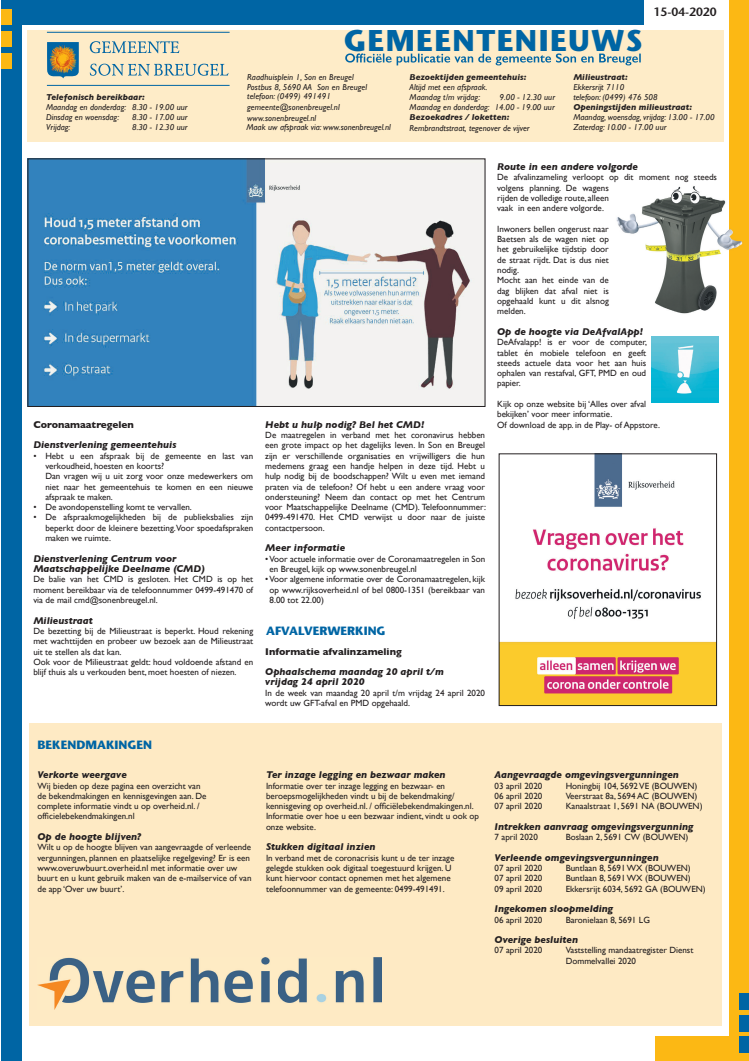
<style>
.page{position:relative;width:749px;height:1061px;background:#fff}
.page>*{position:absolute;margin:0;border:0;box-sizing:border-box;transform-origin:0 0}
.t1{font:700 30px "Stone Sans";letter-spacing:.05em;color:#0065a4}
.t2{font:700 12px "Stone Sans";color:#0065a4}
.t3{font:600 12px "Stone Sans";color:#231f20}
.t4{font:italic 700 10px/10.3px "Gill Sans";color:#231f20}
.t5{font:700 10px "Gill Sans";color:#231f20}
.t6{font:9px/10.3px "Gill Sans";color:#231f20}
.t7{font:italic 8.7px/10px "Gill Sans";color:#231f20}
.t8{font:italic 700 8.7px "Gill Sans";color:#231f20}
</style>
<div class="page">
<div style="left:27px;top:30px;width:696px;height:112px;background:#feecc8"></div>
<div style="left:1px;top:0;width:642px;height:24px;background:#0065a4"></div>
<div style="left:1px;top:0;width:21px;height:1060px;background:#0065a4"></div>
<div style="left:1px;top:9px;width:11px;height:16px;background:#fcb814"></div>
<div style="left:1px;top:31px;width:11px;height:16px;background:#fcb814"></div>
<div style="left:1px;top:53px;width:11px;height:16px;background:#fcb814"></div>
<div style="left:655px;top:1036px;width:93px;height:24px;background:#fcb814"></div>
<div style="left:729px;top:0;width:19px;height:1060px;background:#fcb814"></div>
<div style="left:738px;top:992px;width:10px;height:16px;background:#0065a4"></div>
<div style="left:738px;top:1014px;width:10px;height:16px;background:#0065a4"></div>
<div style="left:738px;top:1036px;width:10px;height:16px;background:#0065a4"></div>
<svg style="left:90px;top:41px;width:89px;height:12px"></svg>
<svg style="left:90px;top:64px;width:138px;height:12px"></svg>
<svg style="left:47px;top:42px;width:32px;height:36px"></svg>
<hr style="left:47px;top:85px;width:182px;height:1px;background:#0065a4">
<hr style="left:47px;top:32px;width:182px;height:1px;background:#0065a4">
<svg style="left:345px;top:53px;width:295px;height:12px"></svg>
<img style="left:616px;top:186px;width:127px;height:128px">
<img style="left:500px;top:455px;width:214px;height:249px">
<div style="left:29px;top:723px;width:692px;height:302px;background:#feeac4"></div>
<img style="left:37px;top:957px;width:344px;height:52px">
<img style="left:30px;top:161px;width:453px;height:243px">
<img style="left:651px;top:336px;width:67px;height:67px">
<p class="t8" style="left:46px;top:92px;width:100px">Telefonisch bereikbaar:</p>
<p class="t7" style="left:46px;top:102px;width:143px">Maandag en donderdag: 8.30 - 19.00 uur<br>Dinsdag en woensdag:</p>
<p class="t7" style="left:132px;top:112px;width:57px">8.30 - 17.00 uur</p>
<p class="t7" style="left:46px;top:122px;width:26px">Vrijdag:</p>
<p class="t7" style="left:132px;top:122px;width:57px">8.30 - 12.30 uur</p>
<h1 class="t1" style="left:343px;top:22px;width:300px">GEMEENTENIEUWS</h1>
<h2 class="t3" style="left:653px;top:4px;width:65px">15-04-2020</h2>
<p class="t7" style="left:247px;top:72px;width:121px">Raadhuisplein 1, Son en Breugel<br>Postbus 8, 5690 AA Son en Breugel</p>
<p class="t7" style="left:247px;top:91px;width:94px;line-height:11px">telefoon: (0499) 491491 gemeente@sonenbreugel.nl www.sonenbreugel.nl</p>
<p class="t7" style="left:246px;top:122px;width:146px">Maak uw afspraak via: www.sonenbreugel.nl</p>
<p class="t8" style="left:409px;top:72px;width:118px">Bezoektijden gemeentehuis:</p>
<p class="t7" style="left:409px;top:82px;width:79px">Altijd met een afspraak.<br>Maandag t/m vrijdag:</p>
<p class="t7" style="left:499px;top:92px;width:57px">9.00 - 12.30 uur</p>
<p class="t7" style="left:409px;top:102px;width:82px">Maandag en donderdag:</p>
<p class="t8" style="left:409px;top:112px;width:101px">Bezoekadres / loketten:</p>
<p class="t7" style="left:409px;top:123px;width:121px">Rembrandtstraat, tegenover de vijver</p>
<p class="t7" style="left:494px;top:102px;width:61px">14.00 - 19.00 uur</p>
<p class="t8" style="left:573px;top:72px;width:56px">Milieustraat:</p>
<p class="t7" style="left:573px;top:82px;width:86px">Ekkersrijt 7110<br>telefoon: (0499) 476 508</p>
<p class="t8" style="left:573px;top:102px;width:120px">Openingstijden milieustraat:</p>
<p class="t7" style="left:573px;top:112px;width:143px">Maandag, woensdag, vrijdag: 13.00 - 17.00<br>Zaterdag: 10.00 - 17.00 uur</p>
<p class="t5" style="left:33px;top:416px;width:102px">Coronamaatregelen</p>
<p class="t4" style="left:33px;top:439px;width:144px">Dienstverlening gemeentehuis</p>
<p class="t6" style="left:45px;top:450px;width:209px;text-indent:-12px">• Hebt u een afspraak bij de gemeente en last van verkoudheid, hoesten en koorts?<br>Dan vragen wij u uit zorg voor onze medewerkers om niet naar het gemeentehuis te komen en een nieuwe afspraak te maken.</p>
<p class="t6" style="left:33px;top:502px;width:160px">• De avondopenstelling komt te vervallen.</p>
<p class="t6" style="left:45px;top:512px;width:209px;text-align:justify;text-indent:-12px">• De afspraakmogelijkheden bij de publieksbalies zijn beperkt door de kleinere bezetting.Voor spoedafspraken maken we ruimte.</p>
<p class="t4" style="left:33px;top:553px;width:173px">Dienstverlening Centrum voor<br>Maatschappelijke Deelname (CMD)</p>
<p class="t6" style="left:33px;top:574px;width:221px;text-align:justify">De balie van het CMD is gesloten. Het CMD is op het moment bereikbaar via de telefoonnummer 0499-491470 of via de mail cmd@sonenbreugel.nl.</p>
<p class="t4" style="left:33px;top:615px;width:61px">Milieustraat</p>
<p class="t6" style="left:33px;top:625px;width:221px">De bezetting bij de Milieustraat is beperkt. Houd rekening met wachttijden en probeer uw bezoek aan de Milieustraat uit te stellen als dat kan.<br>Ook voor de Milieustraat geldt: houd voldoende afstand en blijf thuis als u verkouden bent, moet hoesten of niezen.</p>
<p class="t4" style="left:265px;top:419px;width:160px">Hebt u hulp nodig? Bel het CMD!</p>
<p class="t6" style="left:265px;top:429px;width:222px;text-align:justify">De maatregelen in verband met het coronavirus hebben een grote impact op het dagelijks leven. In Son en Breugel zijn er verschillende organisaties en vrijwilligers die hun medemens graag een handje helpen in deze tijd. Hebt u hulp nodig bij de boodschappen? Wilt u even met iemand praten via de telefoon? Of hebt u een andere vraag voor ondersteuning? Neem dan contact op met het Centrum voor Maatschappelijke Deelname (CMD). Telefoonnummer:<br>0499-491470. Het CMD verwijst u door naar de juiste contactpersoon.</p>
<p class="t4" style="left:265px;top:542px;width:81px">Meer informatie</p>
<p class="t6" style="left:269px;top:553px;width:217px;text-indent:-4px">• Voor actuele informatie over de Coronamaatregelen in Son en Breugel, kijk op www.sonenbreugel.nl</p>
<p class="t6" style="left:269px;top:574px;width:217px;text-align:justify;text-indent:-4px">• Voor algemene informatie over de Coronamaatregelen, kijk op www.rijksoverheid.nl of bel 0800-1351 (bereikbaar van 8.00 tot 22.00)</p>
<h2 class="t2" style="left:266px;top:623px;width:121px">AFVALVERWERKING</h2>
<p class="t5" style="left:265px;top:643px;width:138px">Informatie afvalinzameling</p>
<p class="t4" style="left:265px;top:666px;width:180px">Ophaalschema maandag 20 april t/m vrijdag 24 april 2020</p>
<p class="t6" style="left:265px;top:687px;width:221px">In de week van maandag 20 april t/m vrijdag 24 april 2020 wordt uw GFT-afval en PMD opgehaald.</p>
<p class="t4" style="left:497px;top:161px;width:142px">Route in een andere volgorde</p>
<p class="t6" style="left:497px;top:172px;width:221px">De afvalinzameling verloopt op dit moment nog steeds volgens planning. De wagens<br>rijden de volledige route, alleen<br>vaak in een andere volgorde.</p>
<p class="t6" style="left:497px;top:223px;width:113px">Inwoners bellen ongerust naar<br>Baetsen als de wagen niet op het gebruikelijke tijdstip door de straat rijdt. Dat is dus niet nodig.<br>Mocht aan het einde van de dag blijken dat afval niet is opgehaald kunt u dit alsnog melden.</p>
<p class="t4" style="left:497px;top:326px;width:147px">Op de hoogte via DeAfvalApp!</p>
<p class="t6" style="left:497px;top:337px;width:151px;text-align:justify">DeAfvalapp! is er voor de computer, tablet én mobiele telefoon en geeft steeds actuele data voor het aan huis ophalen van restafval, GFT, PMD en oud papier.</p>
<p class="t6" style="left:497px;top:399px;width:164px">Kijk op onze website bij ‘Alles over afval bekijken’ voor meer informatie.<br>Of download de app. in de Play- of Appstore.</p>
<h2 class="t2" style="left:38px;top:736px;width:116px">BEKENDMAKINGEN</h2>
<p class="t4" style="left:37px;top:769px;width:91px">Verkorte weergave</p>
<p class="t6" style="left:37px;top:780px;width:170px">Wij bieden op deze pagina een overzicht van de bekendmakingen en kennisgevingen aan. De complete informatie vindt u op overheid.nl. / officielebekendmakingen.nl</p>
<p class="t4" style="left:37px;top:831px;width:105px">Op de hoogte blijven?</p>
<p class="t6" style="left:37px;top:841px;width:215px">Wilt u op de hoogte blijven van aangevraagde of verleende vergunningen, plannen en plaatselijke regelgeving? Er is een www.overuwbuurt.overheid.nl met informatie over uw buurt en u kunt gebruik maken van de e-mailservice of van de app ‘Over uw buurt’.</p>
<p class="t4" style="left:266px;top:769px;width:181px">Ter inzage legging en bezwaar maken</p>
<p class="t6" style="left:266px;top:780px;width:214px">Informatie over ter inzage legging en bezwaar- en beroepsmogelijkheden vindt u bij de bekendmaking/ kennisgeving op overheid.nl. / officiëlebekendmakingen.nl.<br>Informatie over hoe u een bezwaar indient, vindt u ook op onze website.</p>
<p class="t4" style="left:266px;top:841px;width:111px">Stukken digitaal inzien</p>
<p class="t6" style="left:266px;top:852px;width:190px">In verband met de coronacrisis kunt u de ter inzage gelegde stukken ook digitaal toegestuurd krijgen. U kunt hiervoor contact opnemen met het algemene telefoonnummer van de gemeente: 0499-491491.</p>
<p class="t4" style="left:494px;top:769px;width:186px">Aangevraagde omgevingsvergunningen</p>
<p class="t6" style="left:494px;top:780px;width:49px">03 april 2020</p>
<p class="t6" style="left:565px;top:780px;width:133px">Honingbij 104, 5692 VE (BOUWEN)</p>
<p class="t6" style="left:494px;top:790px;width:49px">06 april 2020</p>
<p class="t6" style="left:565px;top:790px;width:133px">Veerstraat 8a, 5694 AC (BOUWEN)</p>
<p class="t6" style="left:494px;top:800px;width:49px">07 april 2020</p>
<p class="t6" style="left:565px;top:800px;width:138px">Kanaalstraat 1, 5691 NA (BOUWEN)</p>
<p class="t4" style="left:494px;top:821px;width:200px">Intrekken aanvraag omgevingsvergunning</p>
<p class="t6" style="left:494px;top:831px;width:45px">7 april 2020</p>
<p class="t6" style="left:565px;top:831px;width:124px">Boslaan 2, 5691 CW (BOUWEN)</p>
<p class="t4" style="left:494px;top:851px;width:165px">Verleende omgevingsvergunningen</p>
<p class="t6" style="left:494px;top:862px;width:49px">07 april 2020</p>
<p class="t6" style="left:565px;top:862px;width:126px">Buntlaan 8, 5691 WX (BOUWEN)</p>
<p class="t6" style="left:494px;top:872px;width:49px">07 april 2020</p>
<p class="t6" style="left:565px;top:872px;width:126px">Buntlaan 8, 5691 WX (BOUWEN)</p>
<p class="t6" style="left:494px;top:883px;width:49px">09 april 2020</p>
<p class="t6" style="left:565px;top:883px;width:142px">Ekkersrijt 6034, 5692 GA (BOUWEN)</p>
<p class="t4" style="left:494px;top:903px;width:120px">Ingekomen sloopmelding</p>
<p class="t6" style="left:494px;top:914px;width:49px">06 april 2020</p>
<p class="t6" style="left:565px;top:914px;width:86px">Baronielaan 8, 5691 LG</p>
<p class="t4" style="left:494px;top:934px;width:85px">Overige besluiten</p>
<p class="t6" style="left:494px;top:944px;width:49px">07 april 2020</p>
<p class="t6" style="left:565px;top:944px;width:129px">Vaststelling mandaatregister Dienst<br>Dommelvallei 2020</p>
</div>
